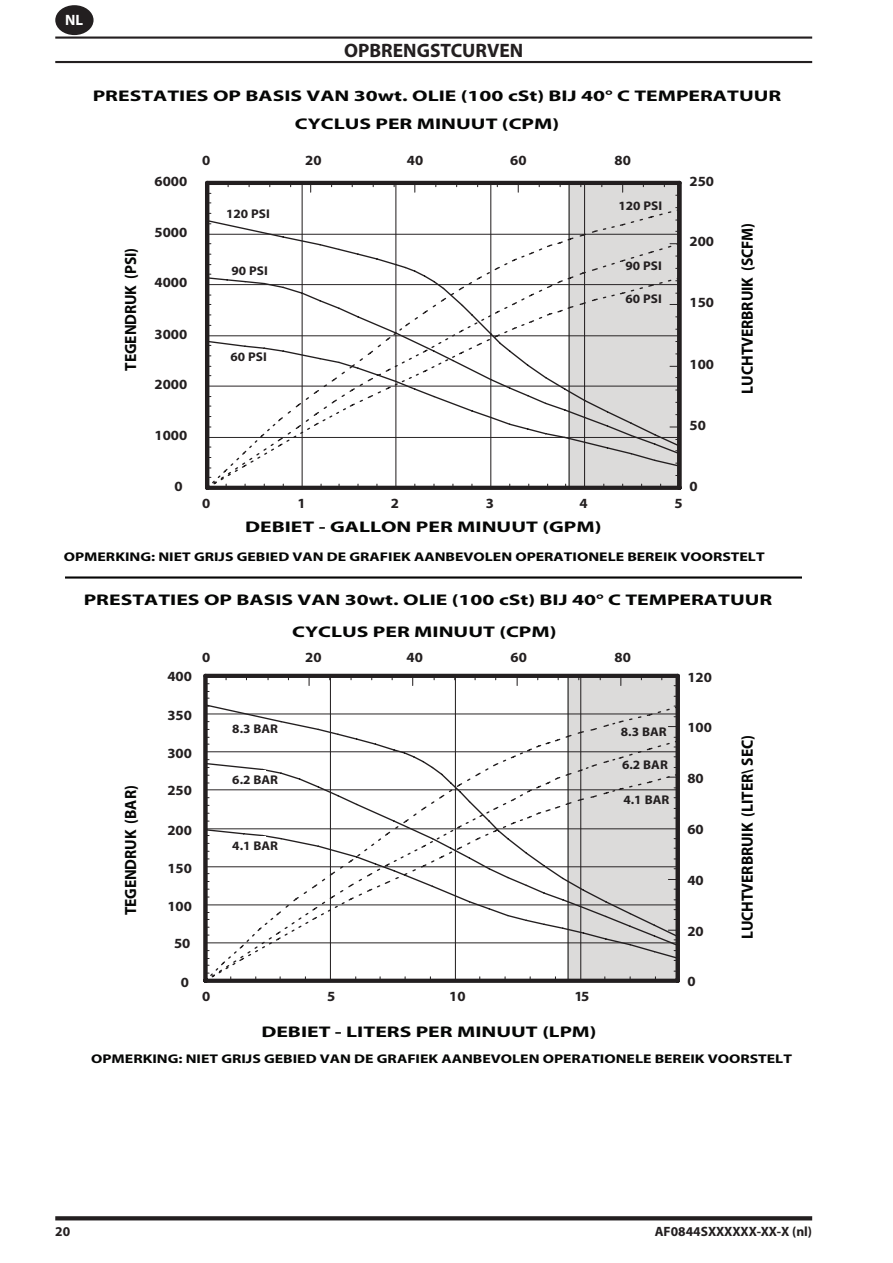
<style>
.page{position:relative;width:893px;height:1263px;background:#fff}
.page>*{position:absolute;margin:0;border:0;box-sizing:border-box;transform-origin:0 0}
.t1{font:700 19.5px "Myriad Pro";color:#231f20}
.t2{font:700 16.35px "Myriad Pro";letter-spacing:-.005em;color:#050605;scale:.95 1}
.t3{font:700 15.45px "Myriad Pro";color:#050605;scale:1.4 1}
.t4{font:700 15px "Myriad Pro";color:#fff}
.t5{font:700 14.1px "Myriad Pro";color:#231f20;scale:1.05 1}
.t6{font:700 13.5px "Myriad Pro";color:#231f20}
.t7{font:700 12.6px "Myriad Pro";color:#050605;scale:1.24 1}
.t8{font:700 12.6px "Myriad Pro";color:#231f20;scale:1.05 1}
</style>
<div class="page">
<svg style="left:55px;top:1216px;width:757px;height:4px;background:#2e2b2c"></svg>
<div style="left:55px;top:5px;width:39px;height:30px;background:#231f20;border-radius:50%"></div>
<hr style="left:55px;top:37px;width:757px;height:2px;background:#231f20">
<hr style="left:55px;top:61px;width:757px;height:2px;background:#231f20">
<hr style="left:65px;top:576px;width:737px;height:3px;background:#050504">
<div style="left:568px;top:676px;width:110px;height:305px;background:#dcdbda"></div>
<hr style="left:205px;top:674px;width:473px;height:4px;background:#231f20">
<hr style="left:330px;top:676px;width:1px;height:305px;background:#231f20">
<hr style="left:455px;top:676px;width:1px;height:305px;background:#231f20">
<hr style="left:580px;top:676px;width:1px;height:305px;background:#231f20">
<hr style="left:676px;top:676px;width:4px;height:305px;background:#231f20">
<div style="left:203px;top:676px;width:5px;height:305px;background:#231f20"></div>
<svg style="left:203px;top:705px;width:476px;height:278px"></svg>
<div style="left:569px;top:182px;width:109px;height:305px;background:#dcdbda"></div>
<hr style="left:207px;top:181px;width:472px;height:4px;background:#231f20">
<hr style="left:302px;top:183px;width:1px;height:305px;background:#231f20">
<hr style="left:396px;top:183px;width:1px;height:305px;background:#231f20">
<hr style="left:490px;top:183px;width:1px;height:305px;background:#231f20">
<hr style="left:584px;top:183px;width:1px;height:305px;background:#231f20">
<div style="left:677px;top:183px;width:5px;height:305px;background:#231f20"></div>
<hr style="left:205px;top:183px;width:4px;height:305px;background:#231f20">
<svg style="left:205px;top:208px;width:476px;height:282px"></svg>
<div style="left:229px;top:266px;width:40px;height:13px;background:#fff"></div>
<div style="left:229px;top:350px;width:41px;height:13px;background:#fff"></div>
<div style="left:230px;top:719px;width:36px;height:11px;background:#fff"></div>
<div style="left:231px;top:770px;width:35px;height:12px;background:#fff"></div>
<div style="left:230px;top:836px;width:36px;height:12px;background:#fff"></div>
<div style="left:225px;top:209px;width:45px;height:13px;background:#fff"></div>
<p class="t4" style="left:65px;top:10px;width:20px">NL</p>
<p class="t1" style="left:344px;top:37px;width:181px">OPBRENGSTCURVEN</p>
<p class="t3" style="left:93px;top:86px;width:493px">PRESTATIES OP BASIS VAN 30wt. OLIE (100 cSt) BIJ 40° C TEMPERATUUR</p>
<p class="t2" style="left:120px;top:371px;width:131px;rotate:-90deg">TEGENDRUK (PSI)</p>
<p class="t5" style="left:154px;top:172px;width:33px">6000</p>
<p class="t5" style="left:154px;top:223px;width:33px">5000</p>
<p class="t5" style="left:154px;top:273px;width:33px">4000</p>
<p class="t3" style="left:295px;top:114px;width:190px">CYCLUS PER MINUUT (CPM)</p>
<p class="t5" style="left:202px;top:151px;width:9px">0</p>
<p class="t5" style="left:305px;top:151px;width:17px">20</p>
<p class="t8" style="left:226px;top:206px;width:43px">120 PSI</p>
<p class="t8" style="left:231px;top:263px;width:36px">90 PSI</p>
<p class="t5" style="left:407px;top:151px;width:17px">40</p>
<p class="t5" style="left:510px;top:151px;width:17px">60</p>
<p class="t5" style="left:154px;top:325px;width:33px">3000</p>
<p class="t5" style="left:154px;top:375px;width:33px">2000</p>
<p class="t8" style="left:230px;top:348px;width:36px">60 PSI</p>
<p class="t5" style="left:154px;top:426px;width:33px">1000</p>
<p class="t5" style="left:615px;top:151px;width:17px">80</p>
<p class="t8" style="left:618px;top:198px;width:43px">120 PSI</p>
<p class="t8" style="left:625px;top:258px;width:36px">90 PSI</p>
<p class="t8" style="left:625px;top:291px;width:36px">60 PSI</p>
<p class="t5" style="left:689px;top:172px;width:25px">250</p>
<p class="t5" style="left:689px;top:232px;width:25px">200</p>
<p class="t5" style="left:689px;top:293px;width:25px">150</p>
<p class="t5" style="left:689px;top:355px;width:25px">100</p>
<p class="t5" style="left:689px;top:416px;width:17px">50</p>
<p class="t2" style="left:737px;top:393px;width:181px;rotate:-90deg">LUCHTVERBRUIK (SCFM)</p>
<p class="t5" style="left:174px;top:477px;width:9px">0</p>
<p class="t5" style="left:689px;top:477px;width:9px">0</p>
<p class="t5" style="left:202px;top:493px;width:9px">0</p>
<p class="t5" style="left:391px;top:493px;width:9px">2</p>
<p class="t5" style="left:580px;top:493px;width:9px">4</p>
<p class="t5" style="left:675px;top:493px;width:9px">5</p>
<p class="t5" style="left:297px;top:494px;width:9px">1</p>
<p class="t5" style="left:486px;top:494px;width:9px">3</p>
<p class="t3" style="left:245px;top:516px;width:256px">DEBIET - GALLON PER MINUUT (GPM)</p>
<p class="t7" style="left:64px;top:548px;width:567px">OPMERKING: NIET GRIJS GEBIED VAN DE GRAFIEK AANBEVOLEN OPERATIONELE BEREIK VOORSTELT</p>
<p class="t3" style="left:84px;top:589px;width:493px">PRESTATIES OP BASIS VAN 30wt. OLIE (100 cSt) BIJ 40° C TEMPERATUUR</p>
<p class="t3" style="left:292px;top:621px;width:190px">CYCLUS PER MINUUT (CPM)</p>
<p class="t2" style="left:120px;top:915px;width:138px;rotate:-90deg">TEGENDRUK (BAR)</p>
<p class="t5" style="left:167px;top:667px;width:25px">400</p>
<p class="t5" style="left:202px;top:648px;width:9px">0</p>
<p class="t5" style="left:305px;top:648px;width:17px">20</p>
<p class="t5" style="left:406px;top:648px;width:17px">40</p>
<p class="t5" style="left:511px;top:648px;width:17px">60</p>
<p class="t5" style="left:615px;top:648px;width:17px">80</p>
<p class="t5" style="left:167px;top:706px;width:25px">350</p>
<p class="t5" style="left:167px;top:744px;width:25px">300</p>
<p class="t5" style="left:167px;top:781px;width:25px">250</p>
<p class="t8" style="left:232px;top:720px;width:45px">8.3 BAR</p>
<p class="t8" style="left:232px;top:772px;width:45px">6.2 BAR</p>
<p class="t5" style="left:167px;top:820px;width:25px">200</p>
<p class="t5" style="left:167px;top:859px;width:25px">150</p>
<p class="t5" style="left:167px;top:897px;width:25px">100</p>
<p class="t5" style="left:174px;top:934px;width:17px">50</p>
<p class="t8" style="left:232px;top:838px;width:45px">4.1 BAR</p>
<p class="t5" style="left:181px;top:973px;width:9px">0</p>
<p class="t5" style="left:202px;top:987px;width:9px">0</p>
<p class="t5" style="left:575px;top:987px;width:16px">15</p>
<p class="t5" style="left:449px;top:987px;width:17px">10</p>
<p class="t5" style="left:327px;top:987px;width:9px">5</p>
<p class="t3" style="left:261px;top:1021px;width:241px">DEBIET - LITERS PER MINUUT (LPM)</p>
<p class="t8" style="left:621px;top:723px;width:45px">8.3 BAR</p>
<p class="t8" style="left:622px;top:756px;width:45px">6.2 BAR</p>
<p class="t8" style="left:623px;top:792px;width:45px">4.1 BAR</p>
<p class="t5" style="left:687px;top:668px;width:25px">120</p>
<p class="t5" style="left:687px;top:718px;width:25px">100</p>
<p class="t5" style="left:687px;top:769px;width:17px">80</p>
<p class="t5" style="left:687px;top:820px;width:17px">60</p>
<p class="t5" style="left:687px;top:871px;width:17px">40</p>
<p class="t5" style="left:687px;top:922px;width:17px">20</p>
<p class="t5" style="left:687px;top:972px;width:9px">0</p>
<p class="t2" style="left:737px;top:939px;width:216px;rotate:-90deg">LUCHTVERBRUIK (LITER\ SEC)</p>
<p class="t7" style="left:91px;top:1050px;width:567px">OPMERKING: NIET GRIJS GEBIED VAN DE GRAFIEK AANBEVOLEN OPERATIONELE BEREIK VOORSTELT</p>
<p class="t6" style="left:55px;top:1223px;width:16px">20</p>
<p class="t6" style="left:655px;top:1223px;width:159px">AF0844SXXXXXX-XX-X (nl)</p>
</div>
